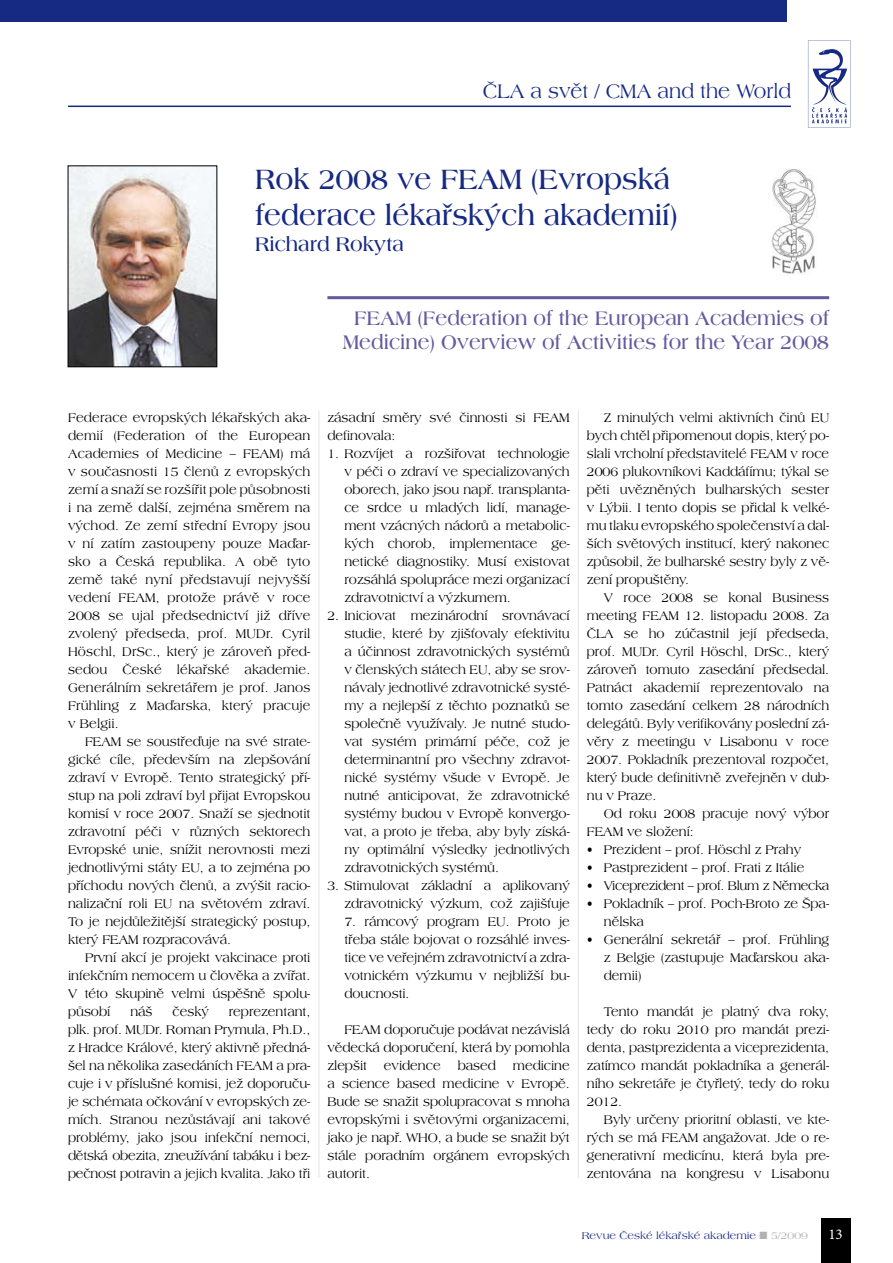
<style>
.page{position:relative;width:893px;height:1263px;background:#fff}
.page>*{position:absolute;margin:0;border:0;box-sizing:border-box;transform-origin:0 0}
.t1{font:700 30px/36px "Americana CE";color:#162983;scale:.9 1}
.t2{font:700 21px/24px "Americana CE";color:#655a9f;text-align:center;scale:.9 1}
.t3{font:21px "Americana CE";color:#162983;scale:.9 1}
.t4{font:700 21px "Americana CE";color:#162983;scale:.9 1}
.t5{font:15px "Minion Pro";color:#fff}
.t6{font:13.5px/18px "Americana CE";color:#000;text-align:justify;scale:.9 1}
.t7{font:13.5px "Americana CE";letter-spacing:-.025em;color:#000;scale:.9 1}
.t8{font:10.5px "Americana CE";color:#162983}
.s1{color:#b1b2b4}
</style>
<div class="page">
<div style="left:0;top:0;width:787px;height:21px;background:#162983"></div>
<hr style="left:68px;top:106px;width:723px;height:1px;background:#162983">
<div style="left:821px;top:1218px;width:29px;height:45px;background:#000"></div>
<hr style="left:319px;top:410px;width:1px;height:768px;background:#e3e4e4">
<hr style="left:578px;top:410px;width:1px;height:768px;background:#e3e4e4">
<svg style="left:808px;top:40px;width:42px;height:88px"></svg>
<hr style="left:327px;top:296px;width:502px;height:3px;background:#655a9f">
<img style="left:70px;top:167px;width:145px;height:198px">
<div style="left:68px;top:165px;width:149px;height:202px;border:1px solid #000"></div>
<img style="left:771px;top:169px;width:45px;height:106px">
<h2 class="t3" style="left:483px;top:79px;width:344px">ČLA a svět / CMA and the World</h2>
<h1 class="t1" style="left:255px;top:161px;width:471px">Rok 2008 ve FEAM (Evropská federace lékařských akademií)</h1>
<h2 class="t4" style="left:255px;top:231px;width:167px">Richard Rokyta</h2>
<h2 class="t2" style="left:343px;top:305px;width:542px">FEAM (Federation of the European Academies of<br>Medicine) Overview of Activities for the Year 2008</h2>
<p class="t6" style="left:68px;top:408px;width:271px;text-align:left">Federace evropských lékařských aka&shy;demií (Federation of the European Academies of Medicine – FEAM) má v současnosti 15 členů z evropských zemí a snaží se rozšířit pole působnosti&shy;i na země další, zejména směrem na vý-chod. Ze zemí střední Evropy jsou v ní zatím zastoupeny pouze Maďar&shy;sko a Česká republika. A obě tyto země také nyní představují nejvyšší vedení FEAM, protože právě v roce 2008 se ujal předsednictví již dříve zvolený předseda, prof. MUDr. Cyril Höschl, DrSc., který je zároveň před&shy;sedou České lékařské akademie.<br>Generálním sekretářem je prof. Janos Frühling z Maďarska, který pracuje v Belgii.</p>
<p class="t6" style="left:68px;top:732px;width:271px;text-indent:17px">FEAM se soustřeďuje na své strate&shy;gické cíle, především na zlepšování zdraví v Evropě. Tento strategický pří&shy;stup na poli zdraví byl přijat Evropskou komisí v roce 2007. Snaží se sjednotit zdravotní péči v různých sektorech Evropské unie, snížit nerovnosti mezi jednotlivými státy EU, a to zejména po příchodu nových členů, a zvýšit racio&shy;nalizační roli EU na světovém zdraví.<br>To je nejdůležitější strategický postup, který FEAM rozpracovává.</p>
<p class="t6" style="left:68px;top:948px;width:271px;text-indent:17px">První akcí je projekt vakcinace proti infekčním nemocem u člověka a zvířat.<br>V této skupině velmi úspěšně spolu&shy;působí</p>
<p class="t6" style="left:130px;top:1002px;width:26px">náš</p>
<p class="t6" style="left:173px;top:1002px;width:42px">český</p>
<p class="t6" style="left:68px;top:1002px;width:271px;text-indent:161px">reprezentant, plk. prof. MUDr. Roman Prymula, Ph.D., z Hradce Králové, který aktivně předná&shy;šel na několika zasedáních FEAM a pra&shy;cuje i v příslušné komisi, jež doporuču&shy;je schémata očkování v evropských ze&shy;mích. Stranou nezůstávají ani takové problémy, jako jsou infekční nemoci, dětská obezita, zneužívání tabáku i bez&shy;pečnost potravin a jejich kvalita. Jako tři</p>
<p class="t6" style="left:327px;top:408px;width:271px">zásadní směry své činnosti si FEAM definovala:</p>
<p class="t6" style="left:344px;top:444px;width:252px;text-indent:-17px">1. Rozvíjet a rozšiřovat technologie v péči o zdraví ve specializovaných oborech, jako jsou např. transplanta&shy;ce srdce u mladých lidí, manage&shy;ment vzácných nádorů a metabolic&shy;kých chorob, implementace ge&shy;netické diagnostiky. Musí existovat rozsáhlá spolupráce mezi organizací zdravotnictví a výzkumem.</p>
<p class="t6" style="left:344px;top:606px;width:252px;text-indent:-17px">2. Iniciovat mezinárodní srovnávací studie, které by zjišťovaly efektivitu a účinnost zdravotnických systémů v členských státech EU, aby se srov&shy;návaly jednotlivé zdravotnické systé&shy;my a nejlepší z těchto poznatků se společně využívaly. Je nutné studo&shy;vat systém primární péče, což je determinantní pro všechny zdravot&shy;nické systémy všude v Evropě. Je nutné anticipovat, že zdravotnické systémy budou v Evropě konvergo&shy;vat, a proto je třeba, aby byly získá&shy;ny optimální výsledky jednotlivých zdravotnických systémů.</p>
<p class="t6" style="left:327px;top:876px;width:271px;text-align:right">3. Stimulovat základní a aplikovaný zdravotnický výzkum, což zajišťuje</p>
<p class="t6" style="left:344px;top:912px;width:252px">7. rámcový program EU. Proto je třeba stále bojovat o rozsáhlé inves&shy;tice ve veřejném zdravotnictví a zdra&shy;votnickém výzkumu v nejbližší bu&shy;doucnosti.</p>
<p class="t6" style="left:327px;top:1020px;width:271px;text-indent:17px">FEAM doporučuje podávat nezávislá vědecká doporučení, která by pomohla zlepšit</p>
<p class="t6" style="left:327px;top:1056px;width:271px;text-indent:185px">medicine a scien--ce based medicine v Evropě.<br>Bude se snažit spolupracovat s mnoha evropskými i světovými organizacemi, jako je např. WHO, a bude se snažit být stále poradním orgánem evropských autorit.</p>
<p class="t6" style="left:384px;top:1056px;width:65px">evidence</p>
<p class="t6" style="left:458px;top:1056px;width:44px">based</p>
<p class="t6" style="left:587px;top:408px;width:271px;text-indent:17px">Z minulých velmi aktivních činů EU bych chtěl připomenout dopis, který po&shy;slali vrcholní představitelé FEAM v roce 2006 plukovníkovi Kaddáfímu; týkal se pěti uvězněných bulharských sester v Lýbii. I tento dopis se přidal k velké&shy;mu tlaku evropského společenství a dal&shy;ších světových institucí, který nakonec způsobil, že bulharské sestry byly z vě&shy;zení propuštěny.</p>
<p class="t6" style="left:587px;top:588px;width:271px;text-indent:17px">V roce 2008 se konal Business meeting FEAM 12. listopadu 2008. Za ČLA se ho zúčastnil její předseda, prof. MUDr. Cyril Höschl, DrSc., který zároveň tomuto zasedání předsedal.<br>Patnáct akademií reprezentovalo na tomto zasedání celkem 28 národních delegátů. Byly verifikovány poslední zá&shy;věry z meetingu v Lisabonu v roce 2007. Pokladník prezentoval rozpočet, který bude definitivně zveřejněn v dub&shy;nu v Praze.</p>
<p class="t6" style="left:587px;top:804px;width:271px;text-indent:17px">Od roku 2008 pracuje nový výbor<br>FEAM ve složení:</p>
<p class="t6" style="left:587px;top:840px;width:240px">• Prezident – prof. Höschl z Prahy</p>
<p class="t6" style="left:587px;top:858px;width:243px">• Pastprezident – prof. Frati z Itálie</p>
<p class="t7" style="left:587px;top:877px;width:271px">• Viceprezident – prof. Blum z Německa</p>
<p class="t6" style="left:604px;top:894px;width:252px;text-indent:-17px">• Pokladník – prof. Poch-Broto ze Špa&shy;nělska</p>
<p class="t6" style="left:604px;top:930px;width:252px;text-indent:-17px">• Generální sekretář – prof. Frühling z Belgie (zastupuje Maďarskou aka&shy;demii)</p>
<p class="t6" style="left:587px;top:1002px;width:271px;text-indent:17px">Tento mandát je platný dva roky, tedy do roku 2010 pro mandát prezi&shy;denta, pastprezidenta a viceprezidenta- , zatímco mandát pokladníka a generál&shy;ního sekretáře je čtyřletý, tedy do roku 2012.</p>
<p class="t6" style="left:587px;top:1110px;width:271px;text-indent:17px">Byly určeny prioritní oblasti, ve kte&shy;rých se má FEAM angažovat. Jde o re&shy;generativní medicínu, která byla pre&shy;zentována na kongresu v Lisabonu</p>
<p class="t8" style="left:582px;top:1229px;width:228px">Revue České lékařské akademie <span class="s1">■ 5/2009</span></p>
<p class="t5" style="left:828px;top:1224px;width:7px">13</p>
</div>
